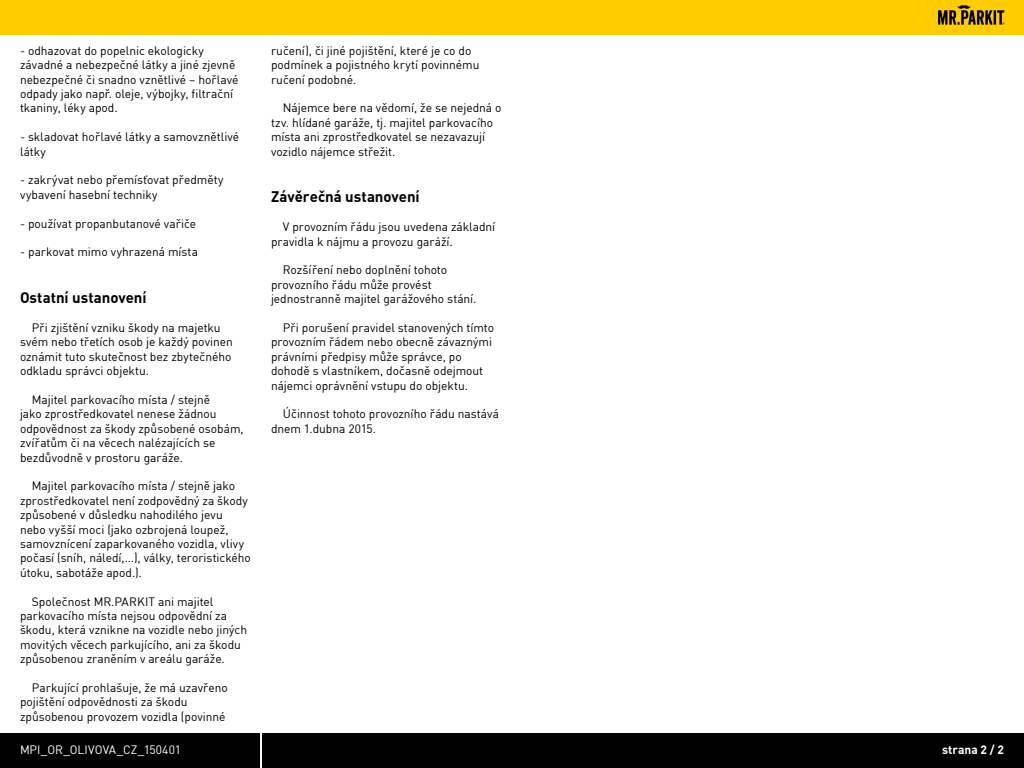
<style>
.page{position:relative;width:1024px;height:768px;background:#fff}
.page>*{position:absolute;margin:0;border:0;box-sizing:border-box;transform-origin:0 0}
.kapitola_-_nadpis{font:700 15px "DINCE";color:#000}
.t1{font:12px/14.4px "DINCE";letter-spacing:-.005em;color:#000}
.t2{font:12px "DINCE";letter-spacing:.005em;color:#fff}
.t3{font:700 12px "DINCE";color:#fff}
</style>
<div class="page">
<div style="left:262px;top:733px;width:762px;height:35px;background:#000"></div>
<div style="left:0;top:733px;width:260px;height:35px;background:#000"></div>
<div style="left:0;top:0;width:1024px;height:35px;background:#fc0"></div>
<img style="left:938px;top:5px;width:67px;height:20px">
<p class="t1" style="left:20px;top:43px;width:220px">- odhazovat do popelnic ekologicky závadné a nebezpečné látky a jiné zjevně nebezpečné či snadno vznětlivé – hořlavé odpady jako např. oleje, výbojky, filtrační tkaniny, léky apod.</p>
<p class="t1" style="left:20px;top:129px;width:221px">- skladovat hořlavé látky a samovznětlivé látky</p>
<p class="t1" style="left:20px;top:173px;width:205px">- zakrývat nebo přemísťovat předměty vybavení hasební techniky</p>
<p class="t1" style="left:20px;top:216px;width:178px">- používat propanbutanové vařiče</p>
<p class="t1" style="left:20px;top:245px;width:180px">- parkovat mimo vyhrazená místa</p>
<p class="kapitola_-_nadpis" style="left:20px;top:288px;width:128px">Ostatní ustanovení</p>
<p class="t1" style="left:20px;top:320px;width:214px;text-indent:12px">Při zjištění vzniku škody na majetku svém nebo třetích osob je každý povinen oznámit tuto skutečnost bez zbytečného odkladu správci objektu.</p>
<p class="t1" style="left:20px;top:392px;width:225px;text-indent:12px">Majitel parkovacího místa / stejně<br>jako zprostředkovatel nenese žádnou odpovědnost za škody způsobené osobám, zvířatům či na věcech nalézajících se bezdůvodně v prostoru garáže.</p>
<p class="t1" style="left:20px;top:479px;width:232px;text-indent:12px">Majitel parkovacího místa / stejně jako zprostředkovatel není zodpovědný za škody způsobené v důsledku nahodilého jevu nebo vyšší moci (jako ozbrojená loupež, samovznícení zaparkovaného vozidla, vlivy počasí (sníh, náledí,...), války, teroristického útoku, sabotáže apod.).</p>
<p class="t1" style="left:20px;top:594px;width:229px;text-indent:12px">Společnost MR.PARKIT ani majitel parkovacího místa nejsou odpovědní za škodu, která vznikne na vozidle nebo jiných movitých věcech parkujícího, ani za škodu způsobenou zraněním v areálu garáže.</p>
<p class="t1" style="left:20px;top:680px;width:209px;text-indent:12px">Parkující prohlašuje, že má uzavřeno pojištění odpovědnosti za škodu způsobenou provozem vozidla (povinné</p>
<p class="t1" style="left:271px;top:43px;width:210px">ručení), či jiné pojištění, které je co do podmínek a pojistného krytí povinnému ručení podobné.</p>
<p class="t1" style="left:271px;top:101px;width:232px;text-indent:12px">Nájemce bere na vědomí, že se nejedná o tzv. hlídané garáže, tj. majitel parkovacího místa ani zprostředkovatel se nezavazují vozidlo nájemce střežit.</p>
<p class="kapitola_-_nadpis" style="left:271px;top:187px;width:150px">Závěrečná ustanovení</p>
<p class="t1" style="left:271px;top:219px;width:226px;text-indent:12px">V provozním řádu jsou uvedena základní pravidla k nájmu a provozu garáží.</p>
<p class="t1" style="left:271px;top:263px;width:207px;text-indent:12px">Rozšíření nebo doplnění tohoto provozního řádu může provést jednostranně majitel garážového stání.</p>
<p class="t1" style="left:271px;top:320px;width:225px;text-indent:12px">Při porušení pravidel stanovených tímto provozním řádem nebo obecně závaznými právními předpisy může správce, po dohodě s vlastníkem, dočasně odejmout nájemci oprávnění vstupu do objektu.</p>
<p class="t1" style="left:271px;top:407px;width:230px;text-indent:12px">Účinnost tohoto provozního řádu nastává dnem 1.dubna 2015.</p>
<p class="t2" style="left:20px;top:742px;width:163px">MPI_OR_OLIVOVA_CZ_150401</p>
<p class="t3" style="left:942px;top:742px;width:63px">strana 2 / 2</p>
</div>
